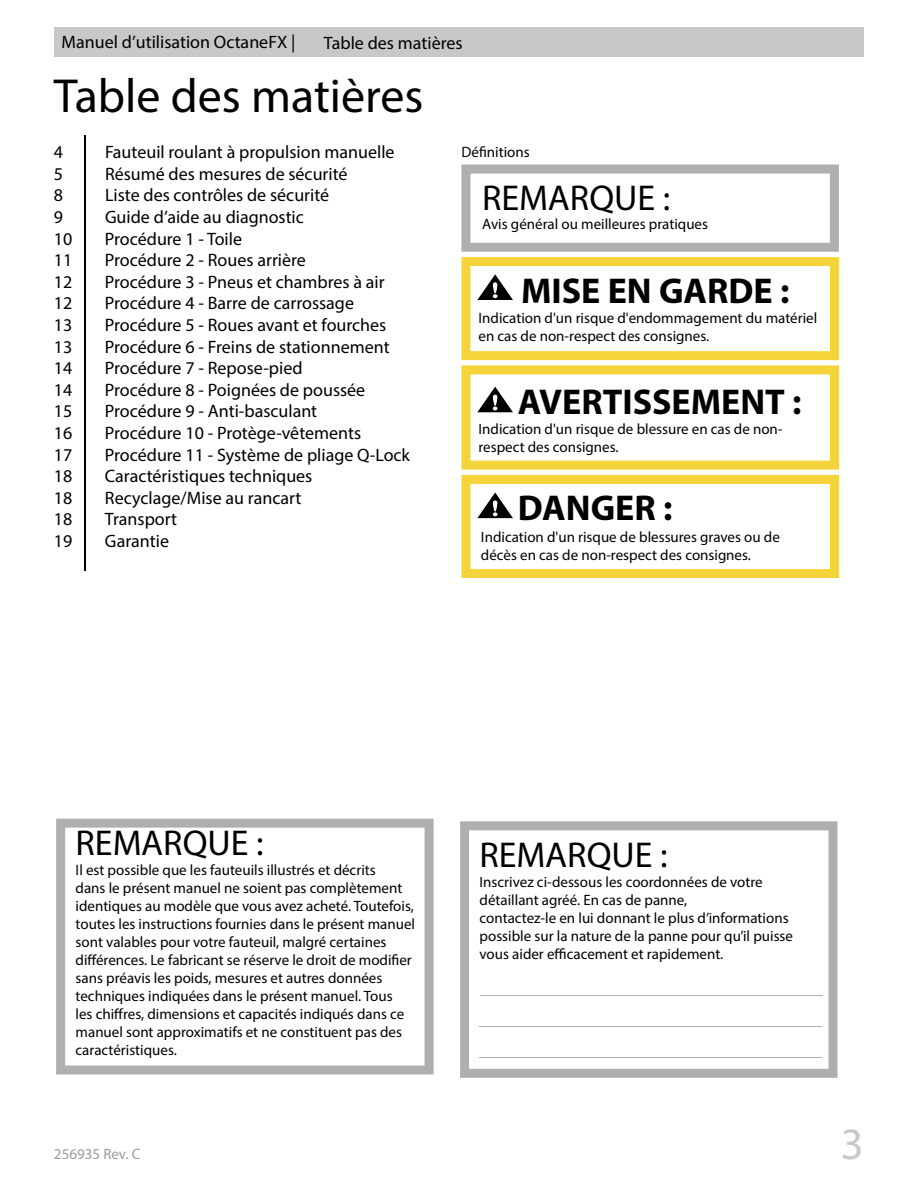
<style>
.page{position:relative;width:918px;height:1188px;background:#fff}
.page>*{position:absolute;margin:0;border:0;box-sizing:border-box;transform-origin:0 0}
.t1{font:48px "Myriad Pro";color:#000}
.t2{font:45px "Myriad Pro";color:#c9c8c8}
.t3{font:700 36px "Myriad Pro";color:#000}
.t4{font:36px "Myriad Pro";color:#000}
.t5{font:18px "Myriad Pro";color:#000}
.t6{font:15px/18px "Myriad Pro";color:#000}
.t7{font:15px "Myriad Pro";color:#9b9b9a}
</style>
<div class="page">
<div style="left:54px;top:27px;width:810px;height:29px;background:#c9c8c8"></div>
<hr style="left:84px;top:135px;width:1px;height:435px;background:#000">
<svg style="left:56px;top:819px;width:378px;height:256px"></svg>
<svg style="left:460px;top:821px;width:378px;height:257px"></svg>
<hr style="left:481px;top:996px;width:342px;height:1px;background:#afafaf">
<hr style="left:480px;top:1057px;width:342px;height:1px;background:#afafaf">
<hr style="left:479px;top:1026px;width:342px;height:1px;background:#afafaf">
<svg style="left:461px;top:165px;width:378px;height:413px"></svg>
<p class="t5" style="left:62px;top:33px;width:235px">Manuel d’utilisation OctaneFX |</p>
<h1 class="t1" style="left:54px;top:73px;width:371px">Table des matières</h1>
<p class="t5" style="left:324px;top:34px;width:140px">Table des matières</p>
<p class="t5" style="left:54px;top:143px;width:11px">4</p>
<p class="t5" style="left:105px;top:143px;width:291px">Fauteuil roulant à propulsion manuelle</p>
<p class="t5" style="left:54px;top:165px;width:11px">5</p>
<p class="t5" style="left:105px;top:165px;width:244px">Résumé des mesures de sécurité</p>
<p class="t5" style="left:54px;top:187px;width:11px">8</p>
<p class="t5" style="left:105px;top:187px;width:226px">Liste des contrôles de sécurité</p>
<p class="t5" style="left:54px;top:208px;width:11px">9</p>
<p class="t5" style="left:105px;top:208px;width:200px">Guide d’aide au diagnostic</p>
<p class="t5" style="left:54px;top:230px;width:20px">10</p>
<p class="t5" style="left:105px;top:230px;width:139px">Procédure 1 - Toile</p>
<p class="t5" style="left:54px;top:251px;width:20px">11</p>
<p class="t5" style="left:105px;top:251px;width:202px">Procédure 2 - Roues arrière</p>
<p class="t5" style="left:54px;top:273px;width:20px">12</p>
<p class="t5" style="left:105px;top:273px;width:281px">Procédure 3 - Pneus et chambres à air</p>
<p class="t5" style="left:54px;top:295px;width:20px">12</p>
<p class="t5" style="left:105px;top:295px;width:251px">Procédure 4 - Barre de carrossage</p>
<p class="t5" style="left:54px;top:316px;width:20px">13</p>
<p class="t5" style="left:105px;top:316px;width:283px">Procédure 5 - Roues avant et fourches</p>
<p class="t5" style="left:54px;top:338px;width:20px">13</p>
<p class="t5" style="left:105px;top:338px;width:286px">Procédure 6 - Freins de stationnement</p>
<p class="t5" style="left:54px;top:359px;width:20px">14</p>
<p class="t5" style="left:105px;top:359px;width:199px">Procédure 7 - Repose-pied</p>
<p class="t5" style="left:54px;top:381px;width:20px">14</p>
<p class="t5" style="left:105px;top:381px;width:262px">Procédure 8 - Poignées de poussée</p>
<p class="t5" style="left:54px;top:403px;width:20px">15</p>
<p class="t5" style="left:105px;top:403px;width:214px">Procédure 9 - Anti-basculant</p>
<p class="t5" style="left:54px;top:424px;width:20px">16</p>
<p class="t5" style="left:105px;top:424px;width:258px">Procédure 10 - Protège-vêtements</p>
<p class="t5" style="left:54px;top:446px;width:20px">17</p>
<p class="t5" style="left:105px;top:446px;width:307px">Procédure 11 - Système de pliage Q-Lock</p>
<p class="t5" style="left:54px;top:467px;width:20px">18</p>
<p class="t5" style="left:105px;top:467px;width:209px">Caractéristiques techniques</p>
<p class="t5" style="left:54px;top:489px;width:20px">18</p>
<p class="t5" style="left:105px;top:489px;width:198px">Recyclage/Mise au rancart</p>
<p class="t5" style="left:54px;top:511px;width:20px">18</p>
<p class="t5" style="left:105px;top:511px;width:74px">Transport</p>
<p class="t5" style="left:54px;top:532px;width:20px">19</p>
<p class="t5" style="left:105px;top:532px;width:66px">Garantie</p>
<p class="t6" style="left:461px;top:143px;width:70px">Définitions</p>
<h3 class="t4" style="left:482px;top:180px;width:190px">REMARQUE :</h3>
<p class="t6" style="left:482px;top:216px;width:227px">Avis général ou meilleures pratiques</p>
<h3 class="t3" style="left:521px;top:277px;width:270px">MISE EN GARDE :</h3>
<p class="t6" style="left:479px;top:310px;width:340px">Indication d'un risque d'endommagement du matériel en cas de non-respect des consignes.</p>
<h3 class="t3" style="left:518px;top:388px;width:285px">AVERTISSEMENT :</h3>
<p class="t6" style="left:479px;top:421px;width:306px">Indication d'un risque de blessure en cas de non&shy;respect des consignes.</p>
<h3 class="t3" style="left:518px;top:494px;width:156px">DANGER :</h3>
<p class="t6" style="left:481px;top:529px;width:300px">Indication d'un risque de blessures graves ou de décès en cas de non-respect des consignes.</p>
<h3 class="t4" style="left:76px;top:825px;width:190px">REMARQUE :</h3>
<p class="t6" style="left:76px;top:861px;width:341px">Il est possible que les fauteuils illustrés et décrits<br>dans le présent manuel ne soient pas complètement identiques au modèle que vous avez acheté. Toutefois, toutes les instructions fournies dans le présent manuel sont valables pour votre fauteuil, malgré certaines différences. Le fabricant se réserve le droit de modifier sans préavis les poids, mesures et autres données techniques indiquées dans le présent manuel. Tous<br>les chiffres, dimensions et capacités indiqués dans ce manuel sont approximatifs et ne constituent pas des caractéristiques.</p>
<p class="t7" style="left:54px;top:1146px;width:88px">256935 Rev. C</p>
<h3 class="t4" style="left:480px;top:837px;width:190px">REMARQUE :</h3>
<p class="t6" style="left:480px;top:873px;width:315px">Inscrivez ci-dessous les coordonnées de votre détaillant agréé. En cas de panne,<br>contactez-le en lui donnant le plus d’informations possible sur la nature de la panne pour qu’il puisse vous aider efficacement et rapidement.</p>
<h2 class="t2" style="left:841px;top:1122px;width:25px">3</h2>
</div>
